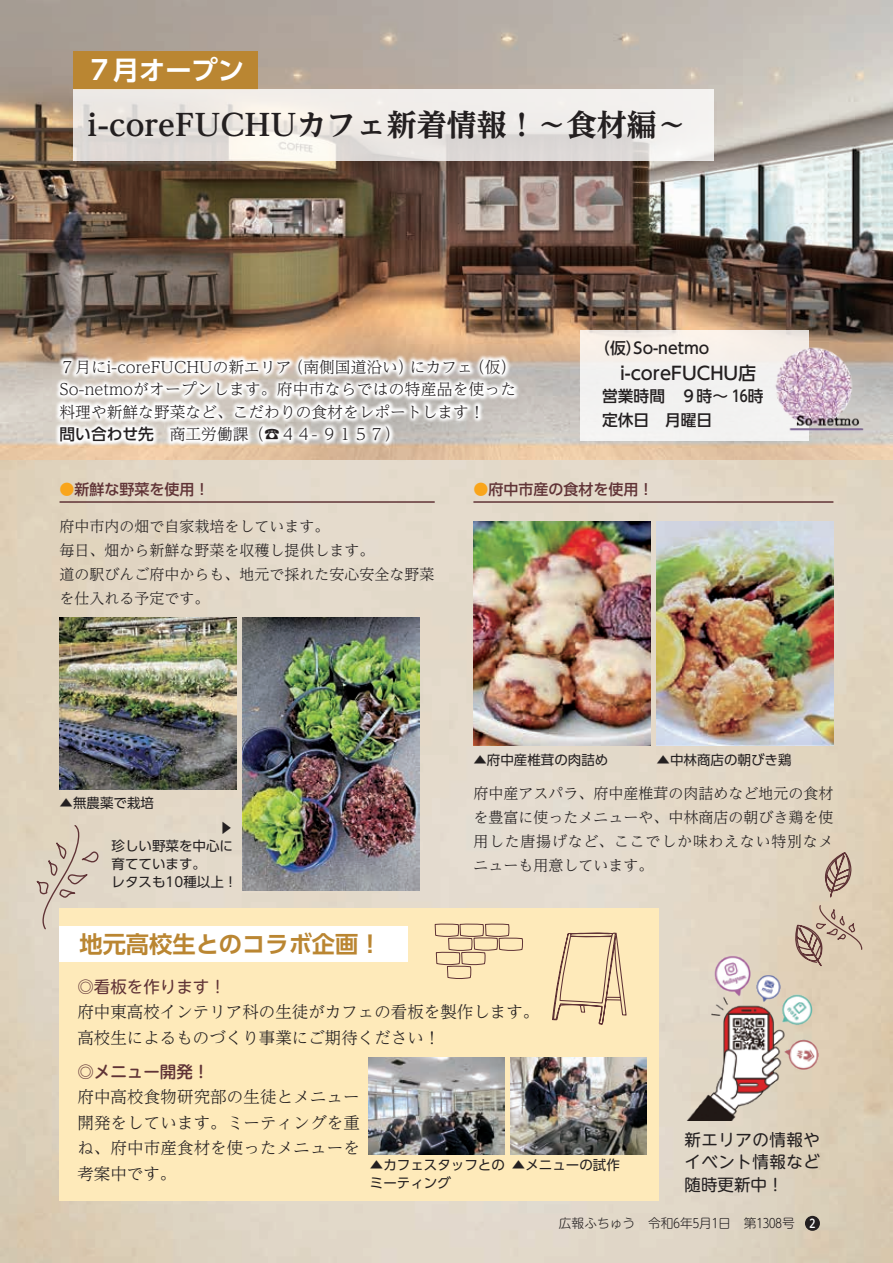
<style>
.page{position:relative;width:893px;height:1263px;background:#fff}
.page>*{position:absolute;margin:0;border:0;box-sizing:border-box;transform-origin:0 0}
.t1{font:700 expanded 30px "UD Reimin Pro";color:#231f20}
.t2{font:700 26.25px "UD Shin Go Pro De";color:#fff}
.t3{font:700 23.25px "UD Shin Go Pro De";color:#ba8632}
.t4{font:500 18px "UD Shin Go Pro";color:#231f20}
.t5{font:300 16.5px/25.5px "UD Reimin Pro";color:#231f20}
.t6{font:16.5px/22.5px "UD Shin M Go Pro";letter-spacing:.03em;color:#231f20;text-align:justify}
.t7{font:16.5px "UD Shin M Go Pro";color:#603336}
.t8{font:500 16.5px "UD Shin M Go Pro";color:#603336}
.t9{font:300 15.75px/22.5px "UD Reimin Pro";color:#231f20}
.t10{font:500 15.75px/24px "UD Shin Go Pro";color:#231f20}
.t11{font:300 15px/24px "UD Reimin Pro";color:#231f20}
.t12{font:500 15px "UD Shin Go Pro";color:#603336}
.t13{font:13.5px/18px "UD Shin Go Pro";color:#231f20}
.t14{font:300 12.75px "UD Shin M Go Pro";color:#231f20}
.s1{font-family:"UD Shin Go Pro";font-weight:500}
.s2{color:#f9a51b}
.s3{font-weight:500;font-size:11.7px;color:#fff}
</style>
<div class="page">
<img style="left:0;top:460px;width:893px;height:803px">
<svg style="left:0;top:593px;width:1px;height:670px"></svg>
<img style="left:0;top:0;width:893px;height:460px">
<div style="left:60px;top:908px;width:599px;height:292px;background:#feeaba"></div>
<div style="left:73px;top:51px;width:185px;height:38px;background:#ba8632"></div>
<svg style="left:73px;top:89px;width:640px;height:72px;background:#ebe7e4"></svg>
<svg style="left:54px;top:354px;width:465px;height:93px"></svg>
<hr style="left:60px;top:501px;width:375px;height:2px;background:#603336">
<hr style="left:473px;top:501px;width:360px;height:2px;background:#603336">
<img style="left:511px;top:1057px;width:135px;height:97px">
<img style="left:368px;top:1057px;width:136px;height:97px">
<img style="left:473px;top:521px;width:177px;height:224px">
<img style="left:60px;top:618px;width:176px;height:171px">
<img style="left:657px;top:521px;width:176px;height:224px">
<img style="left:243px;top:618px;width:177px;height:272px">
<img style="left:659px;top:949px;width:166px;height:171px">
<div style="left:60px;top:926px;width:348px;height:35px;background:#fff"></div>
<div style="left:580px;top:330px;width:229px;height:111px;background:#f2f1f0"></div>
<img style="left:775px;top:340px;width:97px;height:100px">
<svg style="left:552px;top:932px;width:75px;height:93px"></svg>
<svg style="left:434px;top:923px;width:89px;height:56px"></svg>
<svg style="left:22px;top:824px;width:91px;height:145px"></svg>
<svg style="left:759px;top:661px;width:130px;height:308px;background:#d5c7b2"></svg>
<div style="left:805px;top:1216px;width:15px;height:15px;background:#231f20;border-radius:50%"></div>
<h2 class="t2" style="left:87px;top:49px;width:159px">７月オープン</h2>
<h1 class="t1" style="left:88px;top:100px;width:601px">i-coreFUCHUカフェ新着情報！～食材編～</h1>
<p class="t9" style="left:60px;top:355px;width:458px">７月にi-coreFUCHUの新エリア（南側国道沿い）にカフェ（仮）So-netmoがオープンします。府中市ならではの特産品を使った料理や新鮮な野菜など、こだわりの食材をレポートします！<br><span class="s1">問い合わせ先</span>　商工労働課（☎４４- ９１５７）</p>
<p class="t10" style="left:594px;top:336px;width:117px">（仮）So-netmo</p>
<p class="t4" style="left:602px;top:359px;width:156px">　i-coreFUCHU店</p>
<p class="t10" style="left:602px;top:384px;width:163px">営業時間　９時～ 16時定休日　月曜日</p>
<p class="t12" style="left:60px;top:477px;width:151px"><span class="s2">●</span>新鮮な野菜を使用！</p>
<p class="t12" style="left:473px;top:477px;width:181px"><span class="s2">●</span>府中市産の食材を使用！</p>
<p class="t11" style="left:60px;top:513px;width:376px">府中市内の畑で自家栽培をしています。<br>毎日、畑から新鮮な野菜を収穫し提供します。<br>道の駅びんご府中からも、地元で採れた安心安全な野菜を仕入れる予定です。</p>
<p class="t13" style="left:60px;top:793px;width:96px">▲無農薬で栽培</p>
<p class="t13" style="left:112px;top:837px;width:127px">珍しい野菜を中心に育てています。<br>レタスも10種以上！</p>
<h3 class="t3" style="left:79px;top:925px;width:304px">地元高校生とのコラボ企画！</h3>
<p class="t13" style="left:473px;top:751px;width:136px">▲府中産椎茸の肉詰め</p>
<p class="t13" style="left:656px;top:751px;width:137px">▲中林商店の朝びき鶏</p>
<p class="t11" style="left:473px;top:781px;width:362px;text-align:justify">府中産アスパラ、府中産椎茸の肉詰めなど地元の食材を豊富に使ったメニューや、中林商店の朝びき鶏を使用した唐揚げなど、ここでしか味わえない特別なメニューも用意しています。</p>
<p class="t7" style="left:77px;top:973px;width:150px">◎看板を作ります！</p>
<p class="t5" style="left:77px;top:998px;width:464px">府中東高校インテリア科の生徒がカフェの看板を製作します。高校生によるものづくり事業にご期待ください！</p>
<p class="t8" style="left:77px;top:1058px;width:133px">◎メニュー開発！</p>
<p class="t5" style="left:77px;top:1083px;width:284px;text-align:justify">府中高校食物研究部の生徒とメニュー開発をしています。ミーティングを重ね、府中市産食材を使ったメニューを考案中です。</p>
<p class="t13" style="left:370px;top:1156px;width:137px">▲カフェスタッフとのミーティング</p>
<p class="t13" style="left:512px;top:1156px;width:109px">▲メニューの試作</p>
<p class="t6" style="left:685px;top:1127px;width:137px">新エリアの情報やイベント情報など随時更新中！</p>
<p class="t14" style="left:559px;top:1213px;width:258px">広報ふちゅう　令和6年5月1日　第1308号 <span class="s3">2</span></p>
</div>
